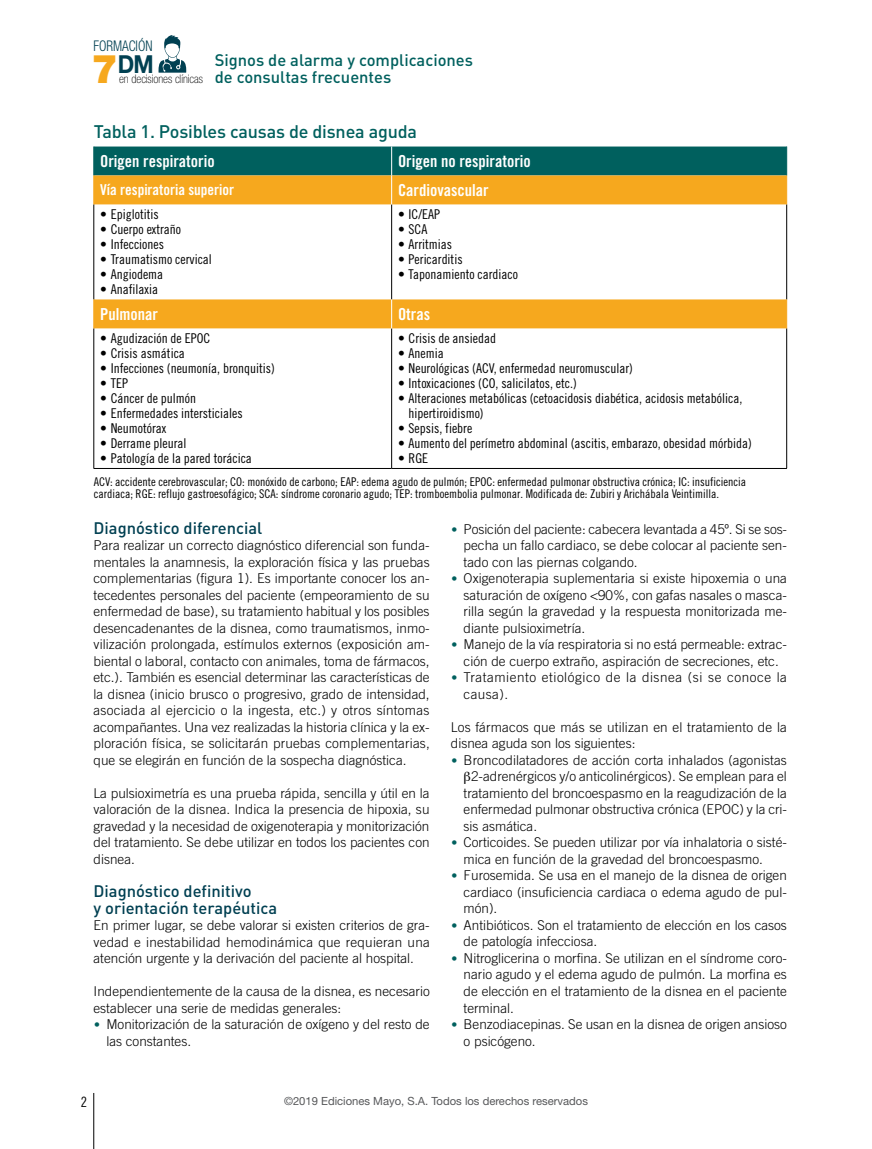
<style>
.page{position:relative;width:872px;height:1149px;background:#fff}
.page>*{position:absolute;margin:0;border:0;box-sizing:border-box;transform-origin:0 0}
.t1{font:700 24.75px "Helvetica Neue LT Std";color:#004052;scale:.9 1}
.t2{font:500 18px "DIN Pro";letter-spacing:-.01em;color:#00605e}
.t3{font:500 16.5px/16.5px "DIN Pro";color:#004052}
.t4{font:16.5px "Trade Gothic LT Std Bd Cn 20";color:#fff}
.t5{font:500 16.5px/16.5px "DIN Pro";color:#00605e}
.t6{font:15px "Trade Gothic LT Std Bd Cn 20";color:#fff}
.t7{font:300 condensed 14.7px "Helvetica Neue LT Std";color:#004052;scale:.9 1}
.t8{font:14.25px "Trade Gothic LT Std Cn 18";color:#000}
.t9{font:300 13.5px/16.5px "Trade Gothic LT Std";color:#000;text-align:justify}
.t10{font:13.5px/15px "Trade Gothic LT Std Cn 18";color:#000}
.t11{font:300 13.5px/16.5px "Trade Gothic LT Std";letter-spacing:.04em;color:#000}
.t12{font:12px/12.8px "Trade Gothic LT Std Cn 18";color:#000}
.t13{font:100 condensed 11.85px "Helvetica Neue LT Std";letter-spacing:-.005em;color:#000}
.t14{font:11.25px "Helvetica Neue LT Std";color:#57585a}
.s1{font-weight:900;font-size:39.75px;color:#f6a81e}
.s2{font-family:"DIN Pro";font-weight:400;color:#00605e}
</style>
<div class="page">
<svg style="left:158px;top:35px;width:28px;height:38px"></svg>
<hr style="left:93px;top:1092px;width:1px;height:56px;background:#000">
<svg style="left:95px;top:204px;width:691px;height:124px"></svg>
<hr style="left:786px;top:204px;width:1px;height:95px;background:#000">
<hr style="left:786px;top:328px;width:1px;height:140px;background:#000">
<hr style="left:94px;top:204px;width:1px;height:95px;background:#000">
<hr style="left:391px;top:204px;width:1px;height:95px;background:#000">
<hr style="left:94px;top:328px;width:1px;height:140px;background:#000">
<hr style="left:391px;top:328px;width:1px;height:140px;background:#000">
<svg style="left:786px;top:299px;width:1px;height:29px"></svg>
<svg style="left:94px;top:299px;width:1px;height:29px"></svg>
<hr style="left:94px;top:468px;width:298px;height:1px;background:#000">
<hr style="left:392px;top:468px;width:395px;height:1px;background:#000">
<svg style="left:94px;top:146px;width:693px;height:58px;background:#7c8540"></svg>
<svg style="left:391px;top:299px;width:1px;height:29px"></svg>
<p class="t7" style="left:93px;top:37px;width:67px">FORMACIÓN</p>
<h1 class="t1" style="left:91px;top:49px;width:71px"><span class="s1">7</span>DM</h1>
<p class="t13" style="left:119px;top:72px;width:85px">en decisiones clínicas</p>
<p class="t5" style="left:215px;top:52px;width:260px">Signos de alarma y complicaciones de consultas frecuentes</p>
<h2 class="t2" style="left:94px;top:119px;width:325px">Tabla 1. Posibles causas de disnea aguda</h2>
<p class="t4" style="left:100px;top:151px;width:116px">Origen respiratorio</p>
<p class="t4" style="left:398px;top:151px;width:134px">Origen no respiratorio</p>
<p class="t6" style="left:100px;top:181px;width:136px">Vía respiratoria superior</p>
<p class="t4" style="left:398px;top:180px;width:92px">Cardiovascular</p>
<p class="t10" style="left:100px;top:207px;width:60px">• Epiglotitis</p>
<p class="t10" style="left:100px;top:222px;width:82px">• Cuerpo extraño</p>
<p class="t10" style="left:100px;top:237px;width:65px">• Infecciones</p>
<p class="t10" style="left:100px;top:252px;width:113px">• Traumatismo cervical</p>
<p class="t10" style="left:100px;top:267px;width:65px">• Angiodema</p>
<p class="t10" style="left:100px;top:282px;width:59px">• Anafilaxia</p>
<p class="t10" style="left:398px;top:207px;width:44px">• IC/EAP</p>
<p class="t10" style="left:398px;top:222px;width:31px">• SCA</p>
<p class="t10" style="left:398px;top:237px;width:56px">• Arritmias</p>
<p class="t10" style="left:398px;top:252px;width:66px">• Pericarditis</p>
<p class="t10" style="left:398px;top:267px;width:121px">• Taponamiento cardiaco</p>
<p class="t4" style="left:100px;top:304px;width:59px">Pulmonar</p>
<p class="t4" style="left:398px;top:304px;width:34px">Otras</p>
<p class="t10" style="left:100px;top:331px;width:112px">• Agudización de EPOC</p>
<p class="t10" style="left:100px;top:346px;width:86px">• Crisis asmática</p>
<p class="t10" style="left:100px;top:361px;width:176px">• Infecciones (neumonía, bronquitis)</p>
<p class="t10" style="left:100px;top:376px;width:29px">• TEP</p>
<p class="t10" style="left:100px;top:391px;width:97px">• Cáncer de pulmón</p>
<p class="t10" style="left:100px;top:406px;width:144px">• Enfermedades intersticiales</p>
<p class="t10" style="left:100px;top:421px;width:68px">• Neumotórax</p>
<p class="t10" style="left:100px;top:436px;width:88px">• Derrame pleural</p>
<p class="t10" style="left:100px;top:451px;width:153px">• Patología de la pared torácica</p>
<p class="t10" style="left:398px;top:331px;width:100px">• Crisis de ansiedad</p>
<p class="t10" style="left:398px;top:346px;width:47px">• Anemia</p>
<p class="t10" style="left:398px;top:361px;width:236px">• Neurológicas (ACV, enfermedad neuromuscular)</p>
<p class="t10" style="left:398px;top:376px;width:180px">• Intoxicaciones (CO, salicilatos, etc.)</p>
<p class="t10" style="left:408px;top:391px;width:335px;text-indent:-11px">• Alteraciones metabólicas (cetoacidosis diabética, acidosis metabólica, hipertiroidismo)</p>
<p class="t10" style="left:398px;top:420px;width:76px">• Sepsis, fiebre</p>
<p class="t10" style="left:398px;top:435px;width:355px">• Aumento del perímetro abdominal (ascitis, embarazo, obesidad mórbida)</p>
<p class="t10" style="left:398px;top:450px;width:32px">• RGE</p>
<p class="t12" style="left:94px;top:474px;width:654px">ACV: accidente cerebrovascular; CO: monóxido de carbono; EAP: edema agudo de pulmón; EPOC: enfermedad pulmonar obstructiva crónica; IC: insuficiencia cardiaca; RGE: reflujo gastroesofágico; SCA: síndrome coronario agudo; TEP: tromboembolia pulmonar. Modificada de: Zubiri y Arichábala Veintimilla.</p>
<p class="t3" style="left:94px;top:518px;width:170px">Diagnóstico diferencial</p>
<p class="t9" style="left:94px;top:537px;width:338px">Para realizar un correcto diagnóstico diferencial son funda&shy;mentales la anamnesis, la exploración física y las pruebas complementarias (figura 1). Es importante conocer los an&shy;tecedentes personales del paciente (empeoramiento de su enfermedad de base), su tratamiento habitual y los posibles desencadenantes de la disnea, como traumatismos, inmo&shy;vilización prolongada, estímulos externos (exposición am&shy;biental o laboral, contacto con animales, toma de fármacos, etc.). También es esencial determinar las características de la disnea (inicio brusco o progresivo, grado de intensidad, asociada al ejercicio o la ingesta, etc.) y otros síntomas acompañantes. Una vez realizadas la historia clínica y la ex&shy;ploración física, se solicitarán pruebas complementarias, que se elegirán en función de la sospecha diagnóstica.</p>
<p class="t9" style="left:94px;top:784px;width:337px">La pulsioximetría es una prueba rápida, sencilla y útil en la valoración de la disnea. Indica la presencia de hipoxia, su gravedad y la necesidad de oxigenoterapia y monitorización del tratamiento. Se debe utilizar en todos los pacientes con disnea.</p>
<p class="t3" style="left:94px;top:881px;width:185px">Diagnóstico definitivo<br>y orientación terapéutica</p>
<p class="t9" style="left:94px;top:916px;width:338px">En primer lugar, se debe valorar si existen criterios de gra&shy;vedad e inestabilidad hemodinámica que requieran una atención urgente y la derivación del paciente al hospital.</p>
<p class="t9" style="left:94px;top:982px;width:338px">Independientemente de la causa de la disnea, es necesario establecer una serie de medidas generales:</p>
<p class="t9" style="left:106px;top:1015px;width:325px;text-indent:-13px"><span class="s2">•</span> Monitorización de la saturación de oxígeno y del resto de las constantes.</p>
<p class="t9" style="left:463px;top:520px;width:325px;text-indent:-13px"><span class="s2">•</span> Posición del paciente: cabecera levantada a 45º. Si se sos&shy;pecha un fallo cardiaco, se debe colocar al paciente sen&shy;tado con las piernas colgando.</p>
<p class="t9" style="left:463px;top:570px;width:325px;text-indent:-13px"><span class="s2">•</span> Oxigenoterapia suplementaria si existe hipoxemia o una saturación de oxígeno &lt;90%, con gafas nasales o masca&shy;rilla según la gravedad y la respuesta monitorizada me&shy;diante pulsioximetría.</p>
<p class="t9" style="left:451px;top:635px;width:337px;text-align:center"><span class="s2">•</span> Manejo de la vía respiratoria si no está permeable: extrac&shy;ción de cuerpo extraño, aspiración de secreciones, etc.</p>
<p class="t11" style="left:463px;top:668px;width:325px;text-indent:-13px"><span class="s2">•</span> Tratamiento etiológico de la disnea (si se conoce la causa).</p>
<p class="t9" style="left:451px;top:718px;width:337px">Los fármacos que más se utilizan en el tratamiento de la disnea aguda son los siguientes:</p>
<p class="t9" style="left:451px;top:751px;width:337px"><span class="s2">•</span> Broncodilatadores de acción corta inhalados (agonistas</p>
<p class="t9" style="left:471px;top:767px;width:317px">2-adrenérgicos y/o anticolinérgicos). Se emplean para el</p>
<p class="t9" style="left:463px;top:784px;width:325px">tratamiento del broncoespasmo en la reagudización de la</p>
<p class="t9" style="left:463px;top:800px;width:325px">enfermedad pulmonar obstructiva crónica (EPOC) y la cri-</p>
<p class="t9" style="left:463px;top:817px;width:75px">sis asmática.</p>
<p class="t9" style="left:463px;top:833px;width:325px;text-indent:-13px"><span class="s2">•</span> Corticoides. Se pueden utilizar por vía inhalatoria o sisté&shy;mica en función de la gravedad del broncoespasmo.</p>
<p class="t9" style="left:463px;top:866px;width:325px;text-indent:-13px"><span class="s2">•</span> Furosemida. Se usa en el manejo de la disnea de origen cardiaco (insuficiencia cardiaca o edema agudo de pul&shy;món).</p>
<p class="t9" style="left:463px;top:916px;width:325px;text-indent:-13px"><span class="s2">•</span> Antibióticos. Son el tratamiento de elección en los casos de patología infecciosa.</p>
<p class="t9" style="left:463px;top:949px;width:325px;text-indent:-13px"><span class="s2">•</span> Nitroglicerina o morfina. Se utilizan en el síndrome coro&shy;nario agudo y el edema agudo de pulmón. La morfina es de elección en el tratamiento de la disnea en el paciente terminal.</p>
<p class="t9" style="left:463px;top:1015px;width:325px;text-indent:-13px"><span class="s2">•</span> Benzodiacepinas. Se usan en la disnea de origen ansioso o psicógeno.</p>
<p class="t8" style="left:81px;top:1092px;width:8px">2</p>
<p class="t14" style="left:284px;top:1093px;width:305px">©2019 Ediciones Mayo, S.A. Todos los derechos reservados</p>
</div>
